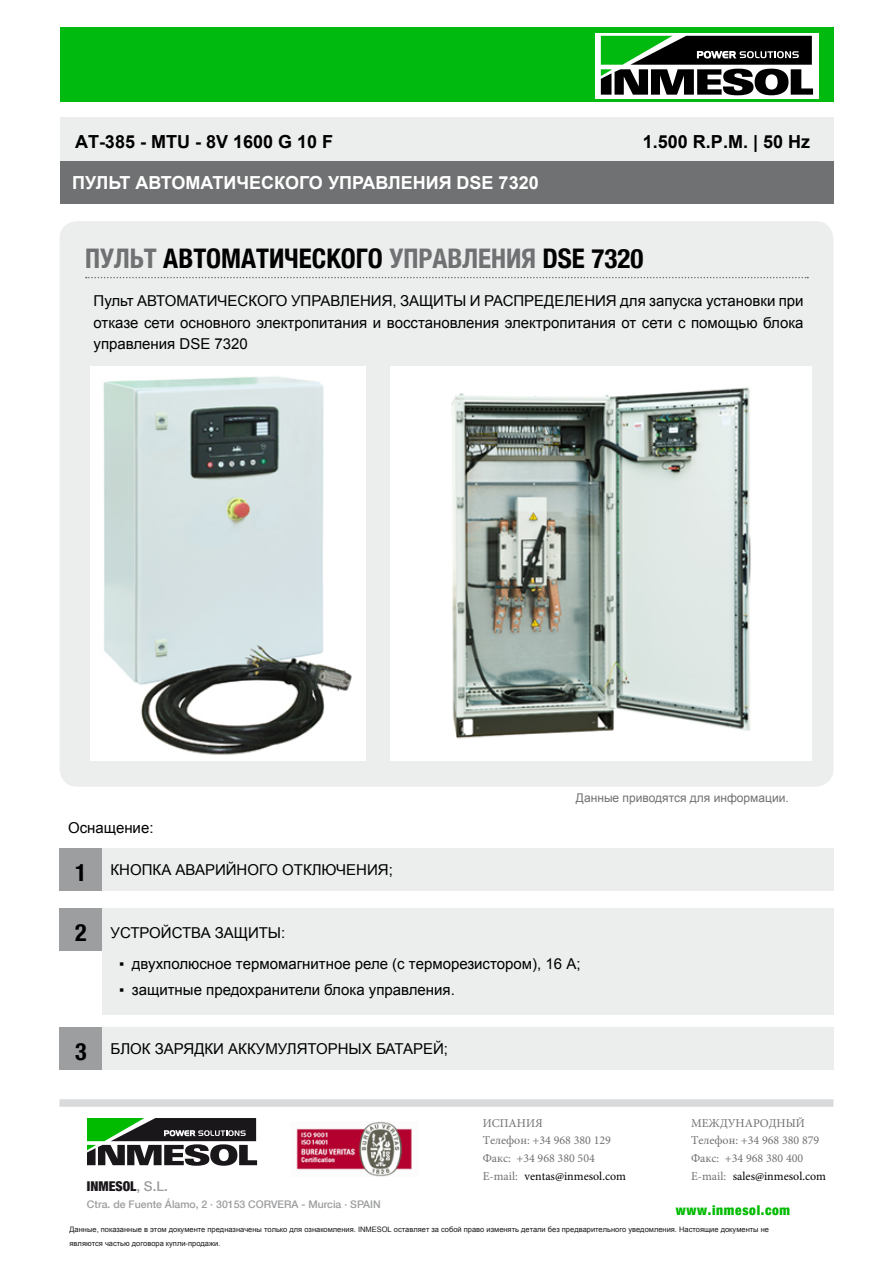
<style>
.page{position:relative;width:893px;height:1263px;background:#fff}
.page>*{position:absolute;margin:0;border:0;box-sizing:border-box;transform-origin:0 0}
.t1{font:700 condensed 27px "Helvetica Neue";color:#000}
.t2{font:700 condensed 24px "Helvetica Neue";color:#000}
.t3{font:700 18px "Arial";color:#fff}
.t4{font:700 18px "Arial";color:#000}
.t5{font:15px/21.3px "Arial";color:#000;text-align:justify}
.t6{font:900 condensed 13.5px "Helvetica Neue";letter-spacing:.05em;color:#0b0}
.t7{font:900 condensed 13.5px "Helvetica Neue";color:#1a171b}
.t8{font:12px/17.7px "Minion Pro";color:#707172}
.t9{font:12px "Arial";color:#707172}
.t10{font:500 10.5px "Helvetica Neue";color:#9c9d9f}
.t11{font:7.5px/13.6px "Arial";color:#1a171b}
.s1{color:#707172}
.s2{color:#000}
.s3{font-weight:500;font-stretch:normal;color:#9c9d9f}
</style>
<div class="page">
<div style="left:60px;top:28px;width:773px;height:74px;background:#00ba0f"></div>
<svg style="left:595px;top:33px;width:224px;height:65px;background:#f8faf8"></svg>
<svg style="left:601px;top:36px;width:212px;height:59px;background:#445946"></svg>
<div style="left:60px;top:1099px;width:773px;height:8px;background:#d9dadb"></div>
<div style="left:60px;top:117px;width:773px;height:45px;background:#eceded"></div>
<div style="left:60px;top:162px;width:773px;height:42px;background:#707172"></div>
<div style="left:60px;top:221px;width:773px;height:566px;background:#eceded;border-radius:18px"></div>
<div style="left:102px;top:848px;width:731px;height:43px;background:#eceded"></div>
<div style="left:102px;top:1027px;width:731px;height:42px;background:#eceded"></div>
<div style="left:102px;top:908px;width:731px;height:106px;background:#eceded"></div>
<svg style="left:86px;top:277px;width:722px;height:1px"></svg>
<div style="left:60px;top:848px;width:42px;height:43px;background:#9c9e9f"></div>
<div style="left:60px;top:908px;width:42px;height:42px;background:#9c9e9f"></div>
<div style="left:60px;top:1027px;width:42px;height:42px;background:#9c9e9f"></div>
<img style="left:90px;top:366px;width:275px;height:394px">
<img style="left:390px;top:366px;width:421px;height:394px">
<svg style="left:87px;top:1118px;width:170px;height:48px"></svg>
<div style="left:236px;top:1120px;width:17px;height:8px;background:#1a171b"></div>
<img style="left:296px;top:1122px;width:116px;height:55px">
<p class="t4" style="left:75px;top:130px;width:260px">AT-385 - MTU - 8V 1600 G 10 F</p>
<p class="t4" style="left:643px;top:130px;width:169px">1.500 R.P.M. | 50 Hz</p>
<p class="t3" style="left:72px;top:171px;width:468px">ПУЛЬТ АВТОМАТИЧЕСКОГО УПРАВЛЕНИЯ DSE 7320</p>
<h1 class="t1" style="left:85px;top:242px;width:560px"><span class="s1">ПУЛЬТ</span> АВТОМАТИЧЕСКОГО <span class="s1">УПРАВЛЕНИЯ</span> DSE 7320</h1>
<p class="t5" style="left:94px;top:291px;width:712px">Пульт АВТОМАТИЧЕСКОГО УПРАВЛЕНИЯ, ЗАЩИТЫ И РАСПРЕДЕЛЕНИЯ для запуска установки при отказе сети основного электропитания и восстановления электропитания от сети с помощью блока управления DSE 7320</p>
<p class="t5" style="left:68px;top:817px;width:87px">Оснащение:</p>
<p class="t5" style="left:111px;top:859px;width:284px">КНОПКА АВАРИЙНОГО ОТКЛЮЧЕНИЯ;</p>
<h2 class="t2" style="left:75px;top:858px;width:13px">1</h2>
<p class="t9" style="left:576px;top:790px;width:214px">Данные приводятся для информации.</p>
<h2 class="t2" style="left:75px;top:918px;width:13px">2</h2>
<h2 class="t2" style="left:75px;top:1037px;width:13px">3</h2>
<p class="t5" style="left:111px;top:922px;width:176px">УСТРОЙСТВА ЗАЩИТЫ:</p>
<p class="t5" style="left:119px;top:953px;width:463px">▪ двухполюсное термомагнитное реле (с терморезистором), 16 А;</p>
<p class="t5" style="left:119px;top:979px;width:337px">▪ защитные предохранители блока управления.</p>
<p class="t5" style="left:111px;top:1038px;width:339px">БЛОК ЗАРЯДКИ АККУМУЛЯТОРНЫХ БАТАРЕЙ;</p>
<p class="t8" style="left:483px;top:1114px;width:145px">ИСПАНИЯ<br>Телефон: +34 968 380 129<br>Факс: +34 968 380 504<br>E-mail: <span class="s2">ventas@inmesol.com</span></p>
<p class="t8" style="left:691px;top:1114px;width:137px">МЕЖДУНАРОДНЫЙ<br>Телефон: +34 968 380 879<br>Факс: +34 968 380 400<br>E-mail: <span class="s2">sales@inmesol.com</span></p>
<p class="t7" style="left:87px;top:1177px;width:83px">INMESOL<span class="s3">, S.L.</span></p>
<p class="t10" style="left:87px;top:1197px;width:295px">Ctra. de Fuente Álamo, 2 · 30153 CORVERA - Murcia · SPAIN</p>
<p class="t6" style="left:676px;top:1202px;width:116px">www.inmesol.com</p>
<p class="t11" style="left:70px;top:1222px;width:701px">Данные, показанные в этом документе предназначены только для ознакомления. INMESOL оставляет за собой право изменять детали без предварительного уведомления. Настоящие документы не являются частью договора купли-продажи.</p>
</div>
